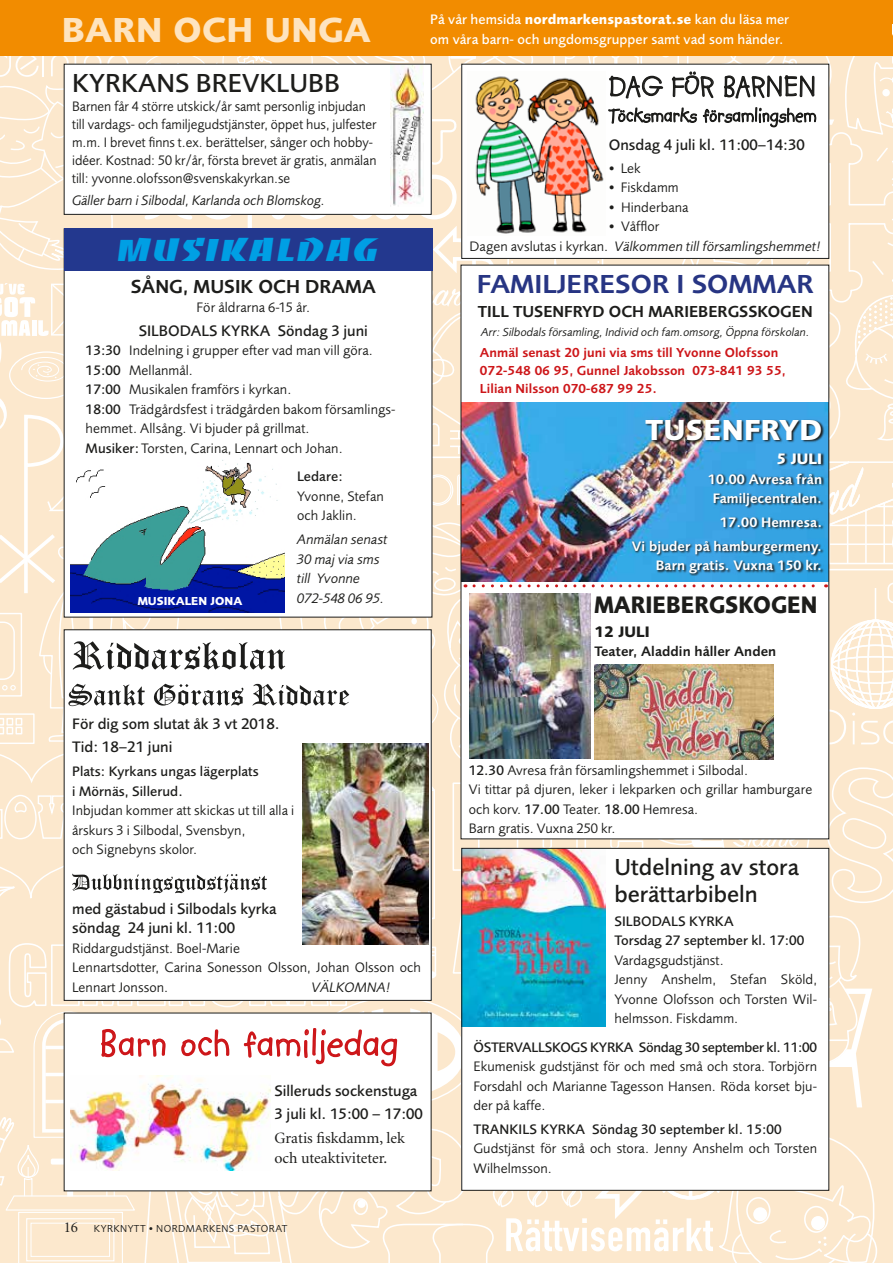
<style>
.page{position:relative;width:893px;height:1263px;background:#fff}
.page>*{position:absolute;margin:0;border:0;box-sizing:border-box;transform-origin:0 0}
.t1{font:40.5px "Kidprint";letter-spacing:.04em;color:#cd1619}
.t2{font:700 36px "Foundry Sans";letter-spacing:.01em;color:#fee4c0}
.t3{font:31.5px "Kidprint";letter-spacing:.005em;color:#1d1d1b;scale:.96 1}
.t4{font:31.5px "Banco";letter-spacing:.02em;color:#009fe4;scale:1.4 1}
.t5{font:700 30px "Foundry Sans";color:#fff}
.t6{font:27px "Foundry Sans Demi";color:#273583;scale:1.04 1}
.t7{font:500 27px "Foundry Sans";color:#1d1d1b}
.t8{font:700 24.75px "Foundry Sans";color:#1d1d1b;scale:.92 1}
.t9{font:500 24px/27px "Foundry Sans";color:#1d1d1b}
.t10{font:19.5px "Foundry Sans Demi";color:#1d1d1b}
.t11{font:16.5px "Foundry Sans Demi";color:#1d1d1b}
.t12{font:500 15.75px/23.7px "Foundry Sans";color:#1d1d1b}
.t13{font:15.75px/19.5px "Minion";color:#1d1d1b}
.t14{font:700 15.75px "Foundry Sans";color:#1d1d1b}
.t15{font:700 15.75px "Foundry Sans";color:#fff}
.t16{font:14.25px/19.5px "Foundry Sans";letter-spacing:.005em;color:#1d1d1b}
.t17{font:italic 14.25px/19.5px "Foundry Sans";letter-spacing:.005em;color:#1d1d1b}
.t18{font:500 14.25px/19.5px "Foundry Sans";letter-spacing:.005em;color:#1d1d1b}
.t19{font:500 14.25px/19.5px "Foundry Sans";letter-spacing:.005em;color:#fff}
.t20{font:14.25px/19.5px "Foundry Sans Demi";letter-spacing:.005em;color:#fff;text-align:center}
.t21{font:500 14.25px "Foundry Sans";letter-spacing:-.02em;color:#1d1d1b}
.t22{font:14.25px "Foundry Sans Demi";letter-spacing:.005em;color:#1d1d1b}
.t23{font:13.5px/18px "Foundry Sans Demi";letter-spacing:.005em;color:#cd1619}
.t24{font:italic 12px "Foundry Sans";letter-spacing:.005em;color:#1d1d1b}
.t25{font:700 12px "Foundry Sans";color:#fff}
.t26{font:10.5px "Foundry Sans";letter-spacing:.04em;color:#1d1d1b}
.s1{font-weight:500}
.s2{font-weight:700}
.s3{font-style:normal}
.s4{font-family:"Minion";font-size:15px}
</style>
<div class="page">
<img style="left:0;top:0;width:893px;height:1263px">
<h2 class="t2" style="left:62px;top:9px;width:311px">BARN OCH UNGA</h2>
<h3 class="t7" style="left:72px;top:67px;width:51px">KYRKA</h3>
<h3 class="t7" style="left:156px;top:67px;width:185px">NS BREVKLUBB</h3>
<p class="t16" style="left:72px;top:98px;width:306px;line-height:18px">Barnen får 4 större utskick/år samt personlig inbjudan till vardags- och familjegudstjänster, öppet hus, julfester m.m. I brevet finns t.ex. berättelser, sånger och hobby&shy;idéer. Kostnad: 50 kr/år, första brevet är gratis, anmälan till: yvonne.olofsson@svenskakyrkan.se</p>
<p class="t17" style="left:72px;top:191px;width:255px">Gäller barn i Silbodal, Karlanda och Blomskog.</p>
<h3 class="t4" style="left:117px;top:234px;width:189px">MUSIKALDAG</h3>
<h3 class="t10" style="left:131px;top:275px;width:26px">Sång</h3>
<h3 class="t10" style="left:183px;top:275px;width:24px">, musik</h3>
<h3 class="t10" style="left:258px;top:275px;width:15px">och</h3>
<h3 class="t10" style="left:305px;top:275px;width:15px">drama</h3>
<p class="t16" style="left:197px;top:298px;width:115px">För åldrarna 6-15 år.</p>
<p class="t12" style="left:139px;top:319px;width:32px">Silbod</p>
<p class="t12" style="left:191px;top:319px;width:179px">als kyrka Söndag 3 juni</p>
<p class="t16" style="left:86px;top:341px;width:311px"><span class="s1">13:30</span> Indelning i grupper efter vad man vill göra.<br><span class="s1">15:00</span> Mellanmål.<br><span class="s1">17:00</span> Musikalen framförs i kyrkan.<br><span class="s1">18:00</span> Trädgårdsfest i trädgården bakom församlings&shy;hemmet. Allsång. Vi bjuder på grillmat.<br><span class="s1">Musiker:</span> Torsten, Carina, Lennart och Johan.</p>
<p class="t18" style="left:297px;top:467px;width:47px">Ledare:</p>
<p class="t16" style="left:297px;top:486px;width:88px">Yvonne, Stefan och Jaklin.</p>
<p class="t17" style="left:297px;top:530px;width:92px">Anmälan senast<br>30 maj via sms till Yvonne<br>072-548 06 95.</p>
<p class="t25" style="left:138px;top:593px;width:106px">MUSIKALEN JONA</p>
<p class="t19" style="left:430px;top:10px;width:361px">På vår hemsida <span class="s2">nordmarkenspastorat.se</span> kan du läsa mer om våra barn- och ungdomsgrupper samt vad som händer.</p>
<h3 class="t3" style="left:609px;top:70px;width:217px">DAG FÖR BARNEN</h3>
<p class="t12" style="left:609px;top:133px;width:198px">Onsdag 4 juli kl. 11:00–14:30</p>
<p class="t16" style="left:609px;top:159px;width:33px">• Lek</p>
<p class="t16" style="left:609px;top:178px;width:71px">• Fiskdamm</p>
<p class="t16" style="left:609px;top:198px;width:81px">• Hinderbana</p>
<p class="t16" style="left:609px;top:217px;width:52px">• Våfflor</p>
<p class="t17" style="left:470px;top:237px;width:352px"><span class="s3">Dagen avslutas i kyrkan.</span> Välkommen till församlingshemmet!</p>
<h3 class="t6" style="left:477px;top:268px;width:30px">Familjeresor</h3>
<h3 class="t6" style="left:676px;top:268px;width:35px">i sommar</h3>
<p class="t11" style="left:478px;top:302px;width:336px">TILL TUSENFRYD OCH MARIEBERGSSKOGEN</p>
<p class="t24" style="left:481px;top:325px;width:330px">Arr: Silbodals församling, Individ och fam.omsorg, Öppna förskolan.</p>
<p class="t23" style="left:480px;top:344px;width:307px">Anmäl senast 20 juni via sms till Yvonne Olofsson<br>072-548 06 95, Gunnel Jakobsson 073-841 93 55,<br>Lilian Nilsson 070-687 99 25.</p>
<h3 class="t5" style="left:646px;top:413px;width:39px">Tusenfr</h3>
<h3 class="t5" style="left:779px;top:413px;width:40px">yd</h3>
<p class="t15" style="left:777px;top:450px;width:30px">5 juli</p>
<p class="t20" style="left:708px;top:469px;width:116px">10.00 Avresa från<br>Familjecentralen.</p>
<p class="t20" style="left:632px;top:510px;width:192px;line-height:23.7px;text-align:right">17.00 Hemresa.<br>Vi bjuder på hamburgermeny.</p>
<p class="t20" style="left:656px;top:556px;width:168px">Barn gratis. Vuxna 150 kr.</p>
<h3 class="t8" style="left:594px;top:590px;width:37px">Marie</h3>
<h3 class="t8" style="left:666px;top:590px;width:32px">bergs</h3>
<h3 class="t8" style="left:738px;top:590px;width:35px">kogen</h3>
<p class="t14" style="left:594px;top:622px;width:39px">12 juli</p>
<p class="t22" style="left:594px;top:643px;width:183px">Teater, Aladdin håller Anden</p>
<p class="t12" style="left:72px;top:712px;width:209px">För dig som slutat åk 3 vt 2018.<br>Tid: 18–21 juni</p>
<p class="t18" style="left:72px;top:762px;width:188px">Plats: Kyrkans ungas lägerplats i Mörnäs, Sillerud.</p>
<p class="t16" style="left:72px;top:801px;width:223px">Inbjudan kommer att skickas ut till alla i årskurs 3 i Silbodal, Svensbyn,<br>och Signebyns skolor.</p>
<p class="t12" style="left:72px;top:899px;width:206px;line-height:19.5px">med gästabud i Silbodals kyrka söndag 24 juni kl. 11:00</p>
<p class="t16" style="left:72px;top:938px;width:350px">Riddargudstjänst. Boel-Marie<br>Lennartsdotter, Carina Sonesson Olsson, Johan Olsson och<br>Lennart Jonsson.</p>
<p class="t17" style="left:312px;top:977px;width:80px">VÄLKOMNA!</p>
<h1 class="t1" style="left:99px;top:1021px;width:299px">Barn och familjedag</h1>
<p class="t12" style="left:274px;top:1079px;width:150px">Silleruds sockenstuga<br>3 juli kl. 15:00 – 17:00</p>
<p class="t13" style="left:274px;top:1129px;width:132px">Gratis fiskdamm, lek och uteaktiviteter.</p>
<p class="t26" style="left:64px;top:1223px;width:225px"><span class="s4">16</span> kyrknytt • N ORDMARKEN S PASTORAT</p>
<p class="t16" style="left:469px;top:760px;width:345px"><span class="s1">12.30</span> Avresa från församlingshemmet i Silbodal.<br>Vi tittar på djuren, leker i lekparken och grillar hamburgare och korv. <span class="s1">17.00</span> Teater. <span class="s1">18.00</span> Hemresa.<br>Barn gratis. Vuxna 250 kr.</p>
<h3 class="t9" style="left:614px;top:854px;width:186px">Utdelning av stora berättarbibeln</h3>
<p class="t18" style="left:614px;top:911px;width:29px">Silbod</p>
<p class="t18" style="left:614px;top:911px;width:191px;text-indent:47px">als kyrka<br>Torsdag 27 september kl. 17:00</p>
<p class="t16" style="left:614px;top:951px;width:204px">Vardagsgudstjänst.<br>Jenny Anshelm, Stefan Sköld,<br>Yvonne Olofsson och Torsten Wil&shy;helmsson. Fiskdamm.</p>
<p class="t18" style="left:473px;top:1037px;width:97px">Öste rvallskogs</p>
<p class="t21" style="left:590px;top:1039px;width:228px">kyrka Söndag 30 september kl. 11:00</p>
<p class="t16" style="left:473px;top:1057px;width:345px;text-align:justify">Ekumenisk gudstjänst för och med små och stora. Torbjörn Forsdahl och Marianne Tagesson Hansen. Röda korset bju&shy;der på kaffe.</p>
<p class="t18" style="left:473px;top:1119px;width:310px">Tran kils kyrka Söndag 30 september kl. 15:00</p>
<p class="t16" style="left:473px;top:1139px;width:345px">Gudstjänst för små och stora. Jenny Anshelm och Torsten<br>Wilhelmsson.</p>
</div>
